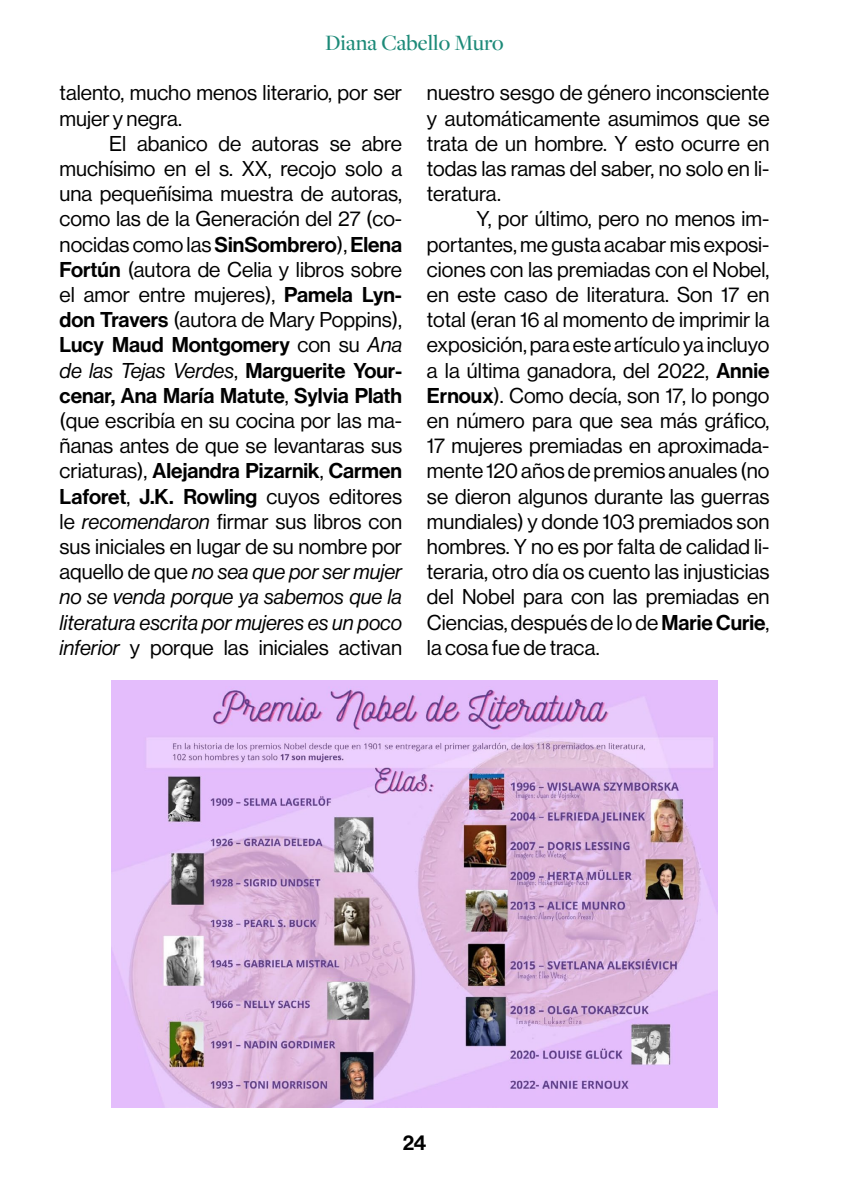
<style>
.page{position:relative;width:844px;height:1183px;background:#fff}
.page>*{position:absolute;margin:0;border:0;box-sizing:border-box;transform-origin:0 0}
.t1{font:500 22.75px "Freight Disp Pro";color:#1c8a78}
.t2{font:21px/25.2px "N Haas Grotesk DS Pro 55 Rg";color:#000}
.t3{font:21px/25.2px "N Haas Grotesk DS Pro 65 Md";color:#000}
.t4{font:21px/25.2px "N Haas Grotesk DS Pro 56 It";color:#000;text-align:justify}
.s1{font-family:"N Haas Grotesk DS Pro 65 Md"}
.s2{font-family:"N Haas Grotesk DS Pro 55 Rg"}
.s3{font-family:"N Haas Grotesk DS Pro 56 It"}
</style>
<div class="page">
<img style="left:112px;top:680px;width:605px;height:428px">
<p class="t1" style="left:325px;top:28px;width:180px">Diana Cabello Muro</p>
<p class="t2" style="left:60px;top:81px;width:344px">talento, mucho menos literario, por ser mujer y negra.</p>
<p class="t2" style="left:60px;top:131px;width:344px;text-align:justify;text-indent:50px">El abanico de autoras se abre muchísimo en el s. XX, recojo solo a una pequeñísima muestra de autoras, como las de la Generación del 27 (co&shy;nocidas como las <span class="s1">SinSombrero</span>), <span class="s1">Elena Fortún</span> (autora de Celia y libros sobre el amor entre mujeres), <span class="s1">Pamela Lyn&shy;don Travers</span> (autora de Mary Poppins),</p>
<p class="t3" style="left:60px;top:333px;width:344px">Lucy Maud Montgomery <span class="s2">con su</span> <span class="s3">Ana</span></p>
<p class="t4" style="left:60px;top:358px;width:344px">de las Tejas Verdes<span class="s2">,</span> <span class="s1">Marguerite Your-</span></p>
<p class="t3" style="left:60px;top:383px;width:344px">cenar, Ana María Matute<span class="s2">,</span> Sylvia Plath</p>
<p class="t2" style="left:60px;top:408px;width:344px">(que escribía en su cocina por las ma&shy;ñanas antes de que se levantaras sus</p>
<p class="t3" style="left:60px;top:459px;width:344px"><span class="s2">criaturas),</span> Alejandra Pizarnik<span class="s2">,</span> Carmen<br>Laforet<span class="s2">,</span> J.K. Rowling <span class="s2">cuyos editores</span></p>
<p class="t2" style="left:60px;top:509px;width:344px">le <span class="s3">recomendaron</span> firmar sus libros con sus iniciales en lugar de su nombre por</p>
<p class="t4" style="left:60px;top:559px;width:344px"><span class="s2">aquello de que</span> no sea que por ser mujer no se venda porque ya sabemos que la literatura escrita por mujeres es un poco</p>
<p class="t2" style="left:60px;top:635px;width:344px"><span class="s3">inferior</span> y porque las iniciales activan</p>
<p class="t2" style="left:427px;top:81px;width:344px;text-align:justify">nuestro sesgo de género inconsciente y automáticamente asumimos que se trata de un hombre. Y esto ocurre en todas las ramas del saber, no solo en li&shy;teratura.</p>
<p class="t2" style="left:427px;top:207px;width:344px;text-align:justify;text-indent:50px">Y, por último, pero no menos im&shy;portantes, me gusta acabar mis exposi&shy;ciones con las premiadas con el Nobel, en este caso de literatura. Son 17 en total (eran 16 al momento de imprimir la exposición, para este artículo ya incluyo a la última ganadora, del 2022, <span class="s1">Annie Ernoux</span>). Como decía, son 17, lo pongo en número para que sea más gráfico, 17 mujeres premiadas en aproximada&shy;mente 120 años de premios anuales (no se dieron algunos durante las guerras mundiales) y donde 103 premiados son hombres. Y no es por falta de calidad li&shy;teraria, otro día os cuento las injusticias del Nobel para con las premiadas en Ciencias, después de lo de <span class="s1">Marie Curie</span>, la cosa fue de traca.</p>
<p class="t3" style="left:402px;top:1130px;width:25px">24</p>
</div>
